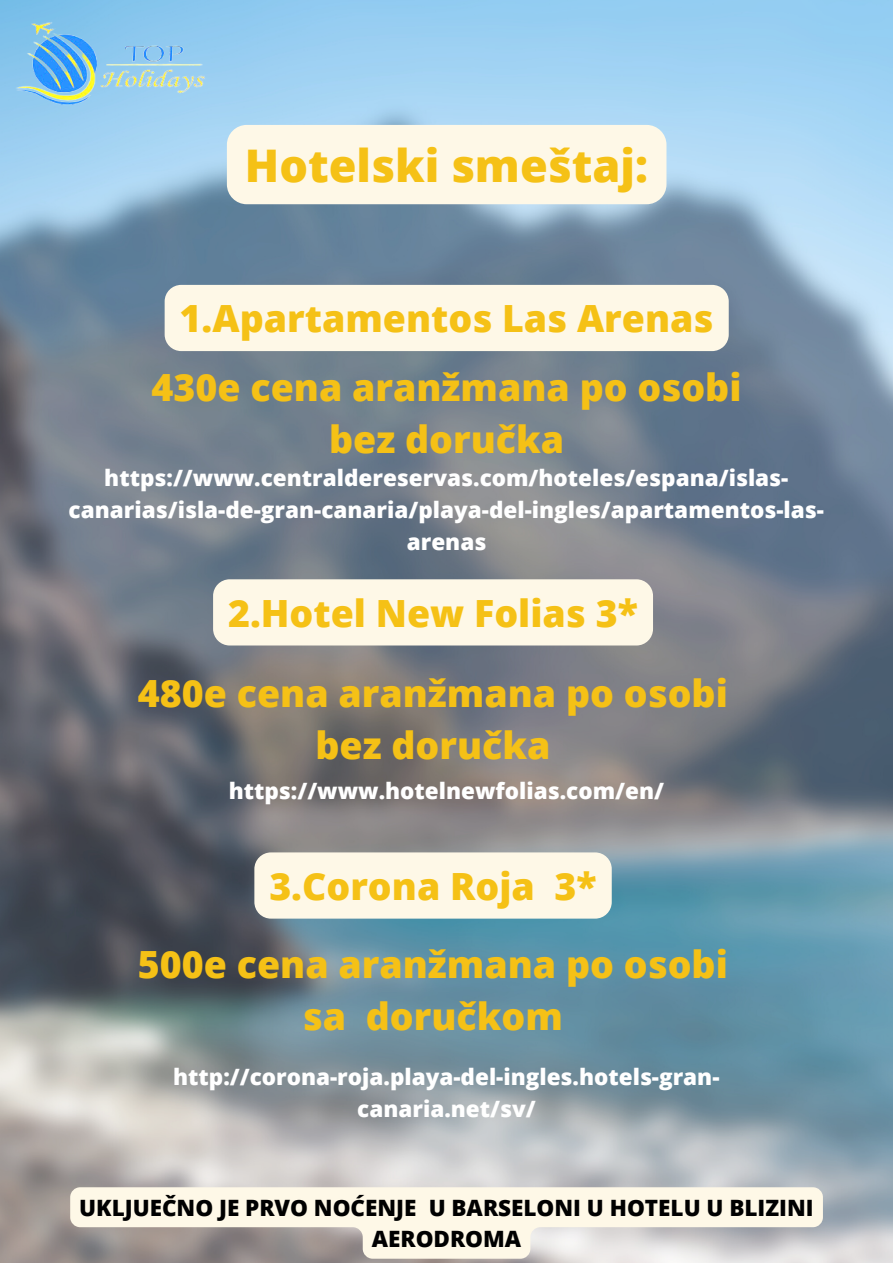
<style>
.page{position:relative;width:893px;height:1263px;background:#fff}
.page>*{position:absolute;margin:0;border:0;box-sizing:border-box;transform-origin:0 0}
.t1{font:800 45px "Open Sans";color:#f5c116}
.t2{font:800 37.5px/52.3px "Open Sans";color:#f5c116;text-align:center}
.t3{font:800 22.5px/31.5px "Open Sans";color:#fff;text-align:center}
.t4{font:800 22.5px/31.5px "Open Sans";color:#000;text-align:center}
</style>
<div class="page">
<img style="left:0;top:0;width:893px;height:1263px">
<img style="left:0;top:0;width:221px;height:138px">
<div style="left:227px;top:125px;width:439px;height:79px;background:#fef8e7;border-radius:20px"></div>
<div style="left:165px;top:285px;width:563px;height:66px;background:#fef8e7"></div>
<div style="left:213px;top:579px;width:440px;height:66px;background:#fef8e7"></div>
<svg style="left:70px;top:1187px;width:753px;height:72px;fill:#fef8e7"></svg>
<div style="left:254px;top:852px;width:358px;height:66px;background:#fef8e7"></div>
<h1 class="t1" style="left:245px;top:134px;width:405px">Hotelski smeštaj:</h1>
<h2 class="t2" style="left:180px;top:292px;width:535px">1.Apartamentos Las Arenas</h2>
<h2 class="t2" style="left:152px;top:360px;width:591px">430e cena aranžmana po osobi bez doručka</h2>
<p class="t3" style="left:69px;top:462px;width:757px">https://www.centraldereservas.com/hoteles/espana/islas&shy;canarias/isla-de-gran-canaria/playa-del-ingles/apartamentos-las&shy;arenas</p>
<h2 class="t2" style="left:228px;top:586px;width:411px">2.Hotel New Folias 3*</h2>
<h2 class="t2" style="left:138px;top:666px;width:591px">480e cena aranžmana po osobi bez doručka</h2>
<p class="t3" style="left:229px;top:774px;width:437px">https://www.hotelnewfolias.com/en/</p>
<h2 class="t2" style="left:138px;top:846px;width:591px;line-height:77.9px">3.Corona Roja 3*<br>500e cena aranžmana po osobi</h2>
<h2 class="t2" style="left:303px;top:989px;width:261px">sa doručkom</h2>
<p class="t3" style="left:173px;top:1061px;width:548px">http://corona-roja.playa-del-ingles.hotels-gran&shy;canaria.net/sv/</p>
<p class="t4" style="left:79px;top:1191px;width:736px">UKLJUEČNO JE PRVO NOĆENJE U BARSELONI U HOTELU U BLIZINI<br>AERODROMA</p>
</div>
